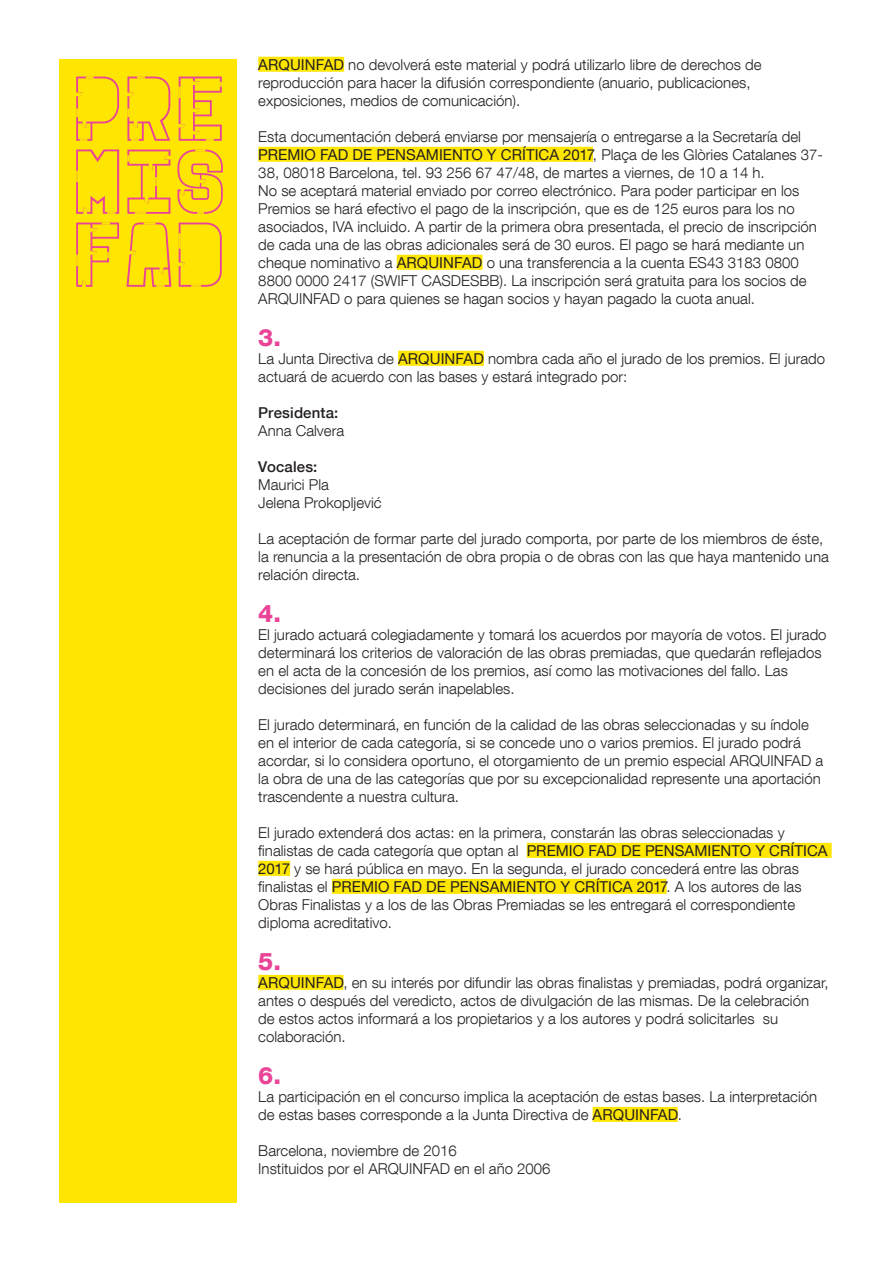
<style>
.page{position:relative;width:893px;height:1263px;background:#fff}
.page>*{position:absolute;margin:0;border:0;box-sizing:border-box;transform-origin:0 0}
.t1{font:81.45px/73.1px "ARQUINFAD";letter-spacing:-.02em;color:#ea4498;text-align:justify}
.t2{font:800 24px "Helvetica Neue LT Com";color:#ea4498}
.t3{font:300 15px/18px "Helvetica Neue LT Com";color:#231f20}
.t4{font:500 15px "Helvetica Neue LT Com";letter-spacing:.01em;color:#231f20}
.s1{font-weight:400}
</style>
<div class="page">
<div style="left:60px;top:60px;width:177px;height:1143px;background:#ffe601"></div>
<div style="left:258px;top:57px;width:86px;height:15px;background:#ffe601"></div>
<div style="left:258px;top:147px;width:335px;height:15px;background:#ffe601"></div>
<div style="left:397px;top:255px;width:85px;height:15px;background:#ffe601"></div>
<div style="left:398px;top:351px;width:86px;height:15px;background:#ffe601"></div>
<div style="left:527px;top:843px;width:305px;height:15px;background:#ffe601"></div>
<div style="left:258px;top:861px;width:32px;height:15px;background:#ffe601"></div>
<div style="left:332px;top:879px;width:335px;height:15px;background:#ffe601"></div>
<div style="left:258px;top:975px;width:85px;height:15px;background:#ffe601"></div>
<div style="left:593px;top:1107px;width:85px;height:15px;background:#ffe601"></div>
<h1 class="t1" style="left:71px;top:77px;width:157px">PRE MIS FAD</h1>
<p class="t3" style="left:258px;top:56px;width:505px"><span class="s1">ARQUINFAD</span> no devolverá este material y podrá utilizarlo libre de derechos de reproducción para hacer la difusión correspondiente (anuario, publicaciones, exposiciones, medios de comunicación).</p>
<p class="t3" style="left:258px;top:128px;width:566px">Esta documentación deberá enviarse por mensajería o entregarse a la Secretaría del <span class="s1">PREMIO FAD DE PENSAMIENTO Y CRÍTICA 2017</span>, Plaça de les Glòries Catalanes 37- 38, 08018 Barcelona, tel. 93 256 67 47/48, de martes a viernes, de 10 a 14 h.<br>No se aceptará material enviado por correo electrónico. Para poder participar en los Premios se hará efectivo el pago de la inscripción, que es de 125 euros para los no asociados, IVA incluido. A partir de la primera obra presentada, el precio de inscripción de cada una de las obras adicionales será de 30 euros. El pago se hará mediante un cheque nominativo a <span class="s1">ARQUINFAD</span> o una transferencia a la cuenta ES43 3183 0800<br>8800 0000 2417 (SWIFT CASDESBB). La inscripción será gratuita para los socios de ARQUINFAD o para quienes se hagan socios y hayan pagado la cuota anual.</p>
<h2 class="t2" style="left:258px;top:323px;width:24px">3.</h2>
<p class="t3" style="left:258px;top:350px;width:568px">La Junta Directiva de <span class="s1">ARQUINFAD</span> nombra cada año el jurado de los premios. El jurado actuará de acuerdo con las bases y estará integrado por:</p>
<p class="t4" style="left:258px;top:404px;width:81px">Presidenta:</p>
<p class="t3" style="left:258px;top:422px;width:87px">Anna Calvera</p>
<p class="t4" style="left:258px;top:458px;width:60px">Vocales:</p>
<p class="t3" style="left:258px;top:476px;width:125px">Maurici Pla<br>Jelena Prokopljevic</p>
<p class="t3" style="left:258px;top:530px;width:572px">La aceptación de formar parte del jurado comporta, por parte de los miembros de éste, la renuncia a la presentación de obra propia o de obras con las que haya mantenido una relación directa.</p>
<h2 class="t2" style="left:258px;top:599px;width:24px">4.</h2>
<p class="t3" style="left:258px;top:626px;width:570px">El jurado actuará colegiadamente y tomará los acuerdos por mayoría de votos. El jurado determinará los criterios de valoración de las obras premiadas, que quedarán reflejados en el acta de la concesión de los premios, así como las motivaciones del fallo. Las decisiones del jurado serán inapelables.</p>
<p class="t3" style="left:258px;top:716px;width:566px">El jurado determinará, en función de la calidad de las obras seleccionadas y su índole en el interior de cada categoría, si se concede uno o varios premios. El jurado podrá acordar, si lo considera oportuno, el otorgamiento de un premio especial ARQUINFAD a la obra de una de las categorías que por su excepcionalidad represente una aportación trascendente a nuestra cultura.</p>
<p class="t3" style="left:258px;top:824px;width:571px">El jurado extenderá dos actas: en la primera, constarán las obras seleccionadas y finalistas de cada categoría que optan al <span class="s1">PREMIO FAD DE PENSAMIENTO Y CRÍTICA 2017</span> y se hará pública en mayo. En la segunda, el jurado concederá entre las obras finalistas el <span class="s1">PREMIO FAD DE PENSAMIENTO Y CRÍTICA 2017</span>. A los autores de las Obras Finalistas y a los de las Obras Premiadas se les entregará el correspondiente diploma acreditativo.</p>
<h2 class="t2" style="left:258px;top:947px;width:24px">5.</h2>
<p class="t3" style="left:258px;top:974px;width:572px"><span class="s1">ARQUINFAD</span>, en su interés por difundir las obras finalistas y premiadas, podrá organizar, antes o después del veredicto, actos de divulgación de las mismas. De la celebración de estos actos informará a los propietarios y a los autores y podrá solicitarles su colaboración.</p>
<h2 class="t2" style="left:258px;top:1061px;width:24px">6.</h2>
<p class="t3" style="left:258px;top:1088px;width:560px">La participación en el concurso implica la aceptación de estas bases. La interpretación de estas bases corresponde a la Junta Directiva de <span class="s1">ARQUINFAD</span>.</p>
<p class="t3" style="left:258px;top:1142px;width:294px">Barcelona, noviembre de 2016<br>Instituidos por el ARQUINFAD en el año 2006</p>
<p class="t3" style="left:377px;top:494px;width:4px">´</p>
</div>
